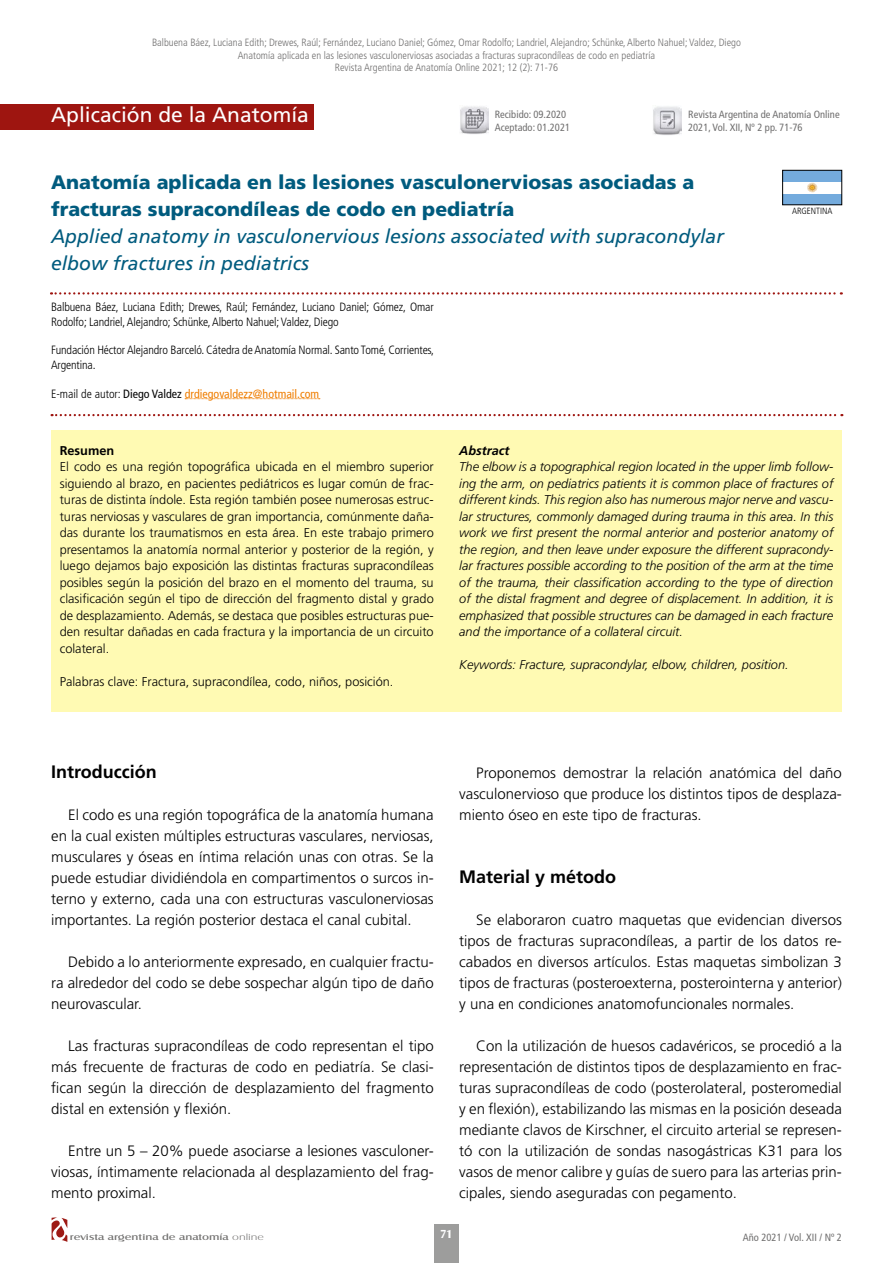
<style>
.page{position:relative;width:893px;height:1263px;background:#fff}
.page>*{position:absolute;margin:0;border:0;box-sizing:border-box;transform-origin:0 0}
.t1{font:21px "Frutiger LT Std";color:#fff}
.t2{font:900 19.5px/27px "Frutiger LT Std";color:#005b7e}
.t3{font:italic 19.5px/27px "Frutiger LT Std";color:#005b7e}
.t4{font:700 18px "Frutiger LT Std";color:#000}
.t5{font:300 15px/21px "Frutiger LT Std";color:#000;text-align:justify}
.t6{font:300 12.75px/16.5px "Frutiger LT Std";color:#000;text-align:justify}
.t7{font:italic 300 12.75px/16.5px "Frutiger LT Std";color:#000;text-align:justify}
.t8{font:italic 700 12.75px "Frutiger LT Std";color:#000}
.t9{font:700 12.75px "Frutiger LT Std";color:#000}
.t10{font:300 condensed 12px/14.4px "Frutiger LT Std";letter-spacing:-.01em;color:#000}
.t11{font:condensed 12px "Frutiger LT Std";color:#ef7d00}
.t12{font:700 12px "Castle T";color:#fff}
.t13{font:300 condensed 10.5px/12.6px "Frutiger LT Std";color:#706f6f;text-align:center}
.t14{font:condensed 10.5px/12.6px "Frutiger LT Std";color:#706f6f}
.t15{font:9px "Castle T";color:#706f6e;scale:1.4 1}
.t16{font:300 condensed 9px "Frutiger LT Std";color:#000}
.s1{font-weight:300;color:#000}
.s2{color:#000}
.s3{font-family:"Castle T Ligh"}
</style>
<div class="page">
<svg style="left:52px;top:1217px;width:15px;height:25px"></svg>
<div style="left:434px;top:1224px;width:24px;height:39px;background:#9d9d9c"></div>
<div style="left:0;top:104px;width:313px;height:25px;background:#9e1510"></div>
<svg style="left:51px;top:292px;width:791px;height:3px"></svg>
<svg style="left:52px;top:414px;width:790px;height:2px"></svg>
<div style="left:51px;top:430px;width:791px;height:281px;background:#fffab3"></div>
<img style="left:460px;top:106px;width:29px;height:28px">
<img style="left:653px;top:106px;width:29px;height:29px">
<div style="left:783px;top:170px;width:59px;height:35px;background:#74abdd"></div>
<div style="left:783px;top:182px;width:59px;height:11px;background:#fff"></div>
<svg style="left:807px;top:183px;width:10px;height:9px"></svg>
<div style="left:782px;top:170px;width:60px;height:35px;border:1px solid #000"></div>
<svg style="left:185px;top:398px;width:135px;height:1px"></svg>
<p class="t13" style="left:152px;top:36px;width:590px">Balbuena Báez, Luciana Edith; Drewes, Raúl; Fernández, Luciano Daniel; Gómez, Omar Rodolfo; Landriel, Alejandro; Schünke, Alberto Nahuel; Valdez, Diego<br>Anatomía aplicada en las lesiones vasculonerviosas asociadas a fracturas supracondíleas de codo en pediatría<br>Revista Argentina de Anatomía Online 2021; 12 (2): 71-76</p>
<h1 class="t1" style="left:51px;top:102px;width:259px">Aplicación de la Anatomía</h1>
<p class="t14" style="left:495px;top:109px;width:77px">Recibido: 09.2020<br>Aceptado: 01.2021</p>
<p class="t14" style="left:688px;top:109px;width:153px">Revista Argentina de Anatomía Online<br>2021, Vol. XII, Nº 2 pp. 71-76</p>
<h2 class="t2" style="left:51px;top:169px;width:645px">Anatomía aplicada en las lesiones vasculonerviosas asociadas a fracturas supracondíleas de codo en pediatría</h2>
<h2 class="t3" style="left:51px;top:223px;width:674px">Applied anatomy in vasculonervious lesions associated with supracondylar elbow fractures in pediatrics</h2>
<p class="t10" style="left:51px;top:300px;width:384px">Balbuena Báez, Luciana Edith; Drewes, Raúl; Fernández, Luciano Daniel; Gómez, Omar<br>Rodolfo; Landriel, Alejandro; Schünke, Alberto Nahuel; Valdez, Diego</p>
<p class="t10" style="left:51px;top:343px;width:385px">Fundación Héctor Alejandro Barceló. Cátedra de Anatomía Normal. Santo Tomé, Corrientes,<br>Argentina.</p>
<p class="t11" style="left:51px;top:386px;width:270px"><span class="s1">E-mail de autor:</span> <span class="s2">Diego Valdez</span> drdiegovaldezz@hotmail.com</p>
<p class="t16" style="left:792px;top:205px;width:42px">ARGENTINA</p>
<p class="t9" style="left:60px;top:443px;width:56px">Resumen</p>
<p class="t6" style="left:60px;top:459px;width:376px">El codo es una región topográfica ubicada en el miembro superior siguiendo al brazo, en pacientes pediátricos es lugar común de frac&shy;turas de distinta índole. Esta región también posee numerosas estruc&shy;turas nerviosas y vasculares de gran importancia, comúnmente daña&shy;das durante los traumatismos en esta área. En este trabajo primero presentamos la anatomía normal anterior y posterior de la región, y luego dejamos bajo exposición las distintas fracturas supracondíleas posibles según la posición del brazo en el momento del trauma, su clasificación según el tipo de dirección del fragmento distal y grado de desplazamiento. Además, se destaca que posibles estructuras pue&shy;den resultar dañadas en cada fractura y la importancia de un circuito colateral.</p>
<p class="t6" style="left:60px;top:673px;width:335px">Palabras clave: Fractura, supracondílea, codo, niños, posición.</p>
<p class="t8" style="left:459px;top:443px;width:52px">Abstract</p>
<p class="t7" style="left:459px;top:459px;width:376px">The elbow is a topographical region located in the upper limb follow&shy;ing the arm, on pediatrics patients it is common place of fractures of different kinds. This region also has numerous major nerve and vascu&shy;lar structures, commonly damaged during trauma in this area. In this work we first present the normal anterior and posterior anatomy of the region, and then leave under exposure the different supracondy&shy;lar fractures possible according to the position of the arm at the time of the trauma, their classification according to the type of direction of the distal fragment and degree of displacement. In addition, it is emphasized that possible structures can be damaged in each fracture and the importance of a collateral circuit.</p>
<p class="t7" style="left:459px;top:656px;width:331px">Keywords: Fracture, supracondylar, elbow, children, position.</p>
<p class="t4" style="left:51px;top:761px;width:107px">Introducción</p>
<p class="t5" style="left:51px;top:805px;width:384px;text-indent:17px">El codo es una región topográfica de la anatomía humana en la cual existen múltiples estructuras vasculares, nerviosas, musculares y óseas en íntima relación unas con otras. Se la puede estudiar dividiéndola en compartimentos o surcos in&shy;terno y externo, cada una con estructuras vasculonerviosas importantes. La región posterior destaca el canal cubital.</p>
<p class="t5" style="left:51px;top:952px;width:384px;text-indent:17px">Debido a lo anteriormente expresado, en cualquier fractu&shy;ra alrededor del codo se debe sospechar algún tipo de daño neurovascular.</p>
<p class="t5" style="left:51px;top:1036px;width:384px;text-indent:17px">Las fracturas supracondíleas de codo representan el tipo más frecuente de fracturas de codo en pediatría. Se clasi&shy;fican según la dirección de desplazamiento del fragmento distal en extensión y flexión.</p>
<p class="t5" style="left:51px;top:1141px;width:384px;text-indent:17px">Entre un 5 – 20% puede asociarse a lesiones vasculoner&shy;viosas, íntimamente relacionada al desplazamiento del frag&shy;mento proximal.</p>
<p class="t5" style="left:459px;top:763px;width:384px;text-indent:17px">Proponemos demostrar la relación anatómica del daño vasculonervioso que produce los distintos tipos de desplaza&shy;miento óseo en este tipo de fracturas.</p>
<p class="t4" style="left:459px;top:866px;width:159px">Material y método</p>
<p class="t5" style="left:459px;top:910px;width:384px;text-indent:17px">Se elaboraron cuatro maquetas que evidencian diversos tipos de fracturas supracondíleas, a partir de los datos re&shy;cabados en diversos artículos. Estas maquetas simbolizan 3 tipos de fracturas (posteroexterna, posterointerna y anterior) y una en condiciones anatomofuncionales normales.</p>
<p class="t5" style="left:459px;top:1036px;width:384px;text-indent:17px">Con la utilización de huesos cadavéricos, se procedió a la representación de distintos tipos de desplazamiento en frac&shy;turas supracondíleas de codo (posterolateral, posteromedial y en flexión), estabilizando las mismas en la posición deseada mediante clavos de Kirschner, el circuito arterial se represen&shy;tó con la utilización de sondas nasogástricas K31 para los vasos de menor calibre y guías de suero para las arterias prin&shy;cipales, siendo aseguradas con pegamento.</p>
<p class="t15" style="left:70px;top:1232px;width:140px">revista argentina de anatomía <span class="s3">online</span></p>
<p class="t12" style="left:440px;top:1227px;width:14px">71</p>
<p class="t14" style="left:743px;top:1231px;width:101px">Año 2021 / Vol. XII / Nº 2</p>
</div>
